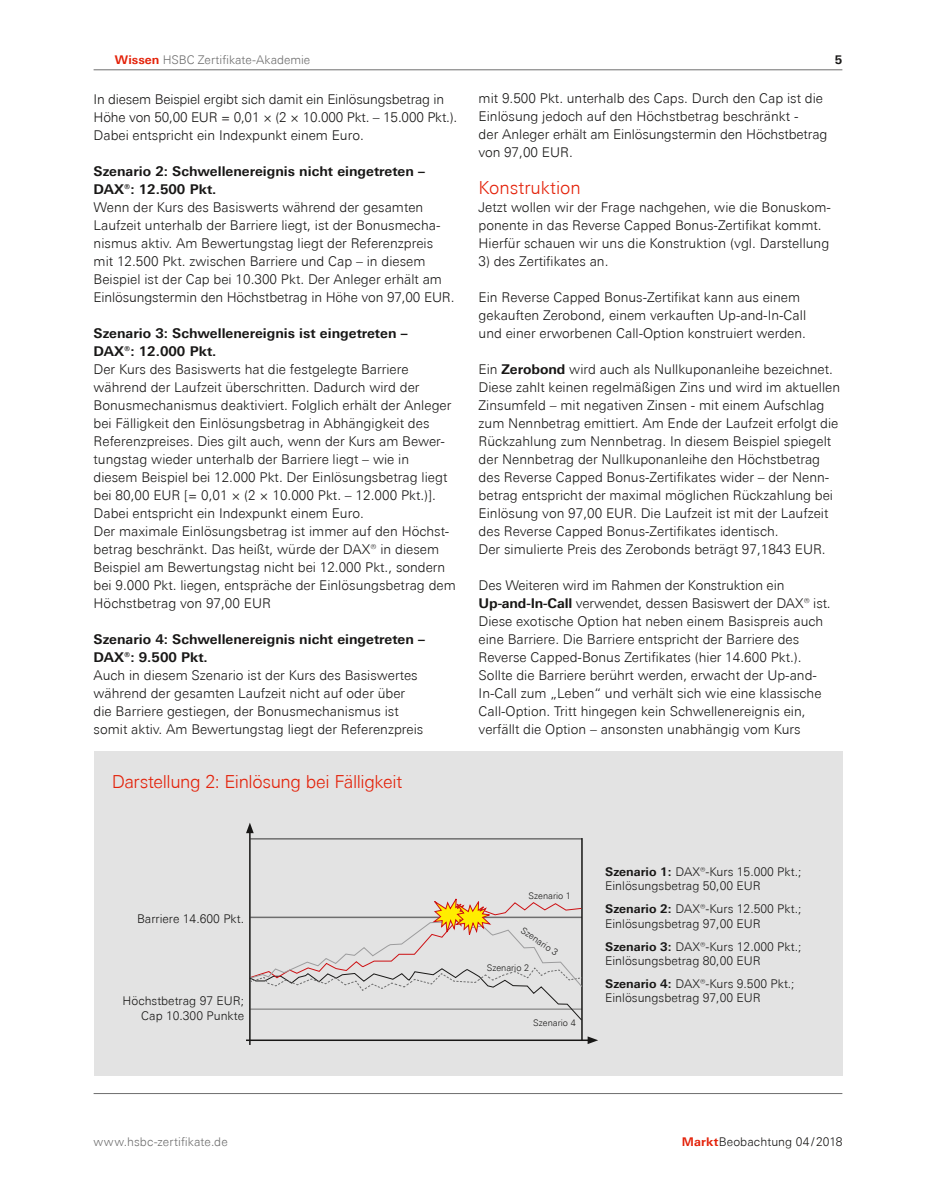
<style>
.page{position:relative;width:936px;height:1191px;background:#fff}
.page>*{position:absolute;margin:0;border:0;box-sizing:border-box;transform-origin:0 0}
.t1{font:300 18px "Univers Next Pro";letter-spacing:-.02em;color:#e4220a}
.t2{font:300 18px "Univers Next Pro";color:#e4220a}
.t3{font:300 13.5px/18px "Univers Next Pro";color:#181716}
.t4{font:700 13.5px/18px "Univers Next Pro";color:#181716}
.t5{font:300 12px/14.4px "Univers Next Pro";color:#181716}
.t6{font:300 12px "Univers Next Pro";color:#6e6e6e}
.t7{font:700 12px "Univers Next Pro";color:#181716}
.t8{font:300 9px "Univers Next Pro";color:#181716}
.s1{font-weight:700;color:#e4220a}
.s2{font-weight:700}
</style>
<div class="page">
<div style="left:94px;top:752px;width:748px;height:324px;background:#e3e3e3"></div>
<hr style="left:250px;top:838px;width:332px;height:1px;background:#6e6e6e">
<hr style="left:581px;top:838px;width:1px;height:202px;background:#181716">
<hr style="left:246px;top:1039px;width:344px;height:2px;background:#181716">
<svg style="left:587px;top:1036px;width:11px;height:8px"></svg>
<hr style="left:249px;top:831px;width:1px;height:214px;background:#181716">
<svg style="left:246px;top:823px;width:8px;height:10px"></svg>
<svg style="left:249px;top:896px;width:334px;height:125px"></svg>
<hr style="left:94px;top:69px;width:748px;height:1px;background:#6e6e6e">
<hr style="left:94px;top:1093px;width:748px;height:1px;background:#6e6e6e">
<p class="t6" style="left:115px;top:53px;width:197px"><span class="s1">Wissen</span> HSBC Zertifikate-Akademie</p>
<p class="t7" style="left:834px;top:52px;width:9px">5</p>
<p class="t3" style="left:94px;top:90px;width:365px">In diesem Beispiel ergibt sich damit ein Einlösungsbetrag in<br>Höhe von 50,00 EUR = 0,01 × (2 × 10.000 Pkt. – 15.000 Pkt.).<br>Dabei entspricht ein Indexpunkt einem Euro.</p>
<p class="t4" style="left:94px;top:162px;width:333px">Szenario 2: Schwellenereignis nicht eingetreten –<br>DAX®: 12.500 Pkt.</p>
<p class="t3" style="left:94px;top:198px;width:362px">Wenn der Kurs des Basiswerts während der gesamten Laufzeit unterhalb der Barriere liegt, ist der Bonusmecha&shy;nismus aktiv. Am Bewertungstag liegt der Referenzpreis mit 12.500 Pkt. zwischen Barriere und Cap – in diesem Beispiel ist der Cap bei 10.300 Pkt. Der Anleger erhält am Einlösungstermin den Höchstbetrag in Höhe von 97,00 EUR.</p>
<p class="t4" style="left:94px;top:324px;width:315px">Szenario 3: Schwellenereignis ist eingetreten –<br>DAX®: 12.000 Pkt.</p>
<p class="t3" style="left:94px;top:360px;width:363px">Der Kurs des Basiswerts hat die festgelegte Barriere während der Laufzeit überschritten. Dadurch wird der Bonusmechanismus deaktiviert. Folglich erhält der Anleger bei Fälligkeit den Einlösungsbetrag in Abhängigkeit des Referenzpreises. Dies gilt auch, wenn der Kurs am Bewer&shy;tungstag wieder unterhalb der Barriere liegt – wie in diesem Beispiel bei 12.000 Pkt. Der Einlösungsbetrag liegt bei 80,00 EUR [= 0,01 × (2 × 10.000 Pkt. – 12.000 Pkt.)].<br>Dabei entspricht ein Indexpunkt einem Euro.<br>Der maximale Einlösungsbetrag ist immer auf den Höchst&shy;betrag beschränkt. Das heißt, würde der DAX® in diesem Beispiel am Bewertungstag nicht bei 12.000 Pkt., sondern bei 9.000 Pkt. liegen, entspräche der Einlösungsbetrag dem Höchstbetrag von 97,00 EUR</p>
<p class="t4" style="left:94px;top:630px;width:333px">Szenario 4: Schwellenereignis nicht eingetreten –<br>DAX®: 9.500 Pkt.</p>
<p class="t3" style="left:94px;top:666px;width:331px">Auch in diesem Szenario ist der Kurs des Basiswertes während der gesamten Laufzeit nicht auf oder über die Barriere gestiegen, der Bonusmechanismus ist somit aktiv. Am Bewertungstag liegt der Referenzpreis</p>
<h1 class="t1" style="left:112px;top:771px;width:292px">Darstellung 2: Einlösung bei Fälligkeit</h1>
<p class="t3" style="left:478px;top:90px;width:350px">mit 9.500 Pkt. unterhalb des Caps. Durch den Cap ist die Einlösung jedoch auf den Höchstbetrag beschränkt -<br>der Anleger erhält am Einlösungstermin den Höchstbetrag von 97,00 EUR.</p>
<h1 class="t2" style="left:478px;top:177px;width:104px">Konstruktion</h1>
<p class="t3" style="left:478px;top:198px;width:354px">Jetzt wollen wir der Frage nachgehen, wie die Bonuskom&shy;ponente in das Reverse Capped Bonus-Zertifikat kommt.<br>Hierfür schauen wir uns die Konstruktion (vgl. Darstellung</p>
<p class="t3" style="left:478px;top:252px;width:131px">3) des Zertifikates an.</p>
<p class="t3" style="left:478px;top:288px;width:329px">Ein Reverse Capped Bonus-Zertifikat kann aus einem gekauften Zerobond, einem verkauften Up-and-In-Call und einer erworbenen Call-Option konstruiert werden.</p>
<p class="t3" style="left:478px;top:360px;width:363px">Ein <span class="s2">Zerobond</span> wird auch als Nullkuponanleihe bezeichnet.<br>Diese zahlt keinen regelmäßigen Zins und wird im aktuellen Zinsumfeld – mit negativen Zinsen - mit einem Aufschlag zum Nennbetrag emittiert. Am Ende der Laufzeit erfolgt die Rückzahlung zum Nennbetrag. In diesem Beispiel spiegelt der Nennbetrag der Nullkuponanleihe den Höchstbetrag des Reverse Capped Bonus-Zertifikates wider – der Nenn&shy;betrag entspricht der maximal möglichen Rückzahlung bei Einlösung von 97,00 EUR. Die Laufzeit ist mit der Laufzeit des Reverse Capped Bonus-Zertifikates identisch.<br>Der simulierte Preis des Zerobonds beträgt 97,1843 EUR.</p>
<p class="t3" style="left:478px;top:576px;width:353px">Des Weiteren wird im Rahmen der Konstruktion ein <span class="s2">Up-and-In-Call</span> verwendet, dessen Basiswert der DAX® ist.<br>Diese exotische Option hat neben einem Basispreis auch eine Barriere. Die Barriere entspricht der Barriere des Reverse Capped-Bonus Zertifikates (hier 14.600 Pkt.).<br>Sollte die Barriere berührt werden, erwacht der Up-and-In-Call zum „Leben“ und verhält sich wie eine klassische Call-Option. Tritt hingegen kein Schwellenereignis ein, verfällt die Option – ansonsten unabhängig vom Kurs</p>
<p class="t5" style="left:137px;top:911px;width:108px">Barriere 14.600 Pkt.</p>
<p class="t5" style="left:123px;top:993px;width:123px;text-align:right">Höchstbetrag 97 EUR;<br>Cap 10.300 Punkte</p>
<p class="t8" style="left:528px;top:890px;width:44px">Szenario 1</p>
<p class="t8" style="left:524px;top:925px;width:44px;rotate:34deg">Szenario 3</p>
<p class="t8" style="left:486px;top:962px;width:44px">Szenario 2</p>
<p class="t8" style="left:533px;top:1017px;width:44px">Szenario 4</p>
<p class="t5" style="left:605px;top:864px;width:198px"><span class="s2">Szenario 1:</span> DAX®-Kurs 15.000 Pkt.;<br>Einlösungsbetrag 50,00 EUR</p>
<p class="t5" style="left:605px;top:901px;width:198px"><span class="s2">Szenario 2:</span> DAX®-Kurs 12.500 Pkt.;<br>Einlösungsbetrag 97,00 EUR</p>
<p class="t5" style="left:605px;top:939px;width:198px"><span class="s2">Szenario 3:</span> DAX®-Kurs 12.000 Pkt.;<br>Einlösungsbetrag 80,00 EUR</p>
<p class="t5" style="left:605px;top:976px;width:191px"><span class="s2">Szenario 4:</span> DAX®-Kurs 9.500 Pkt.;<br>Einlösungsbetrag 97,00 EUR</p>
<p class="t6" style="left:94px;top:1135px;width:136px">www.hsbc-zertifikate.de</p>
<p class="t5" style="left:681px;top:1134px;width:162px"><span class="s1">Markt</span>Beobachtung 04/2018</p>
</div>
